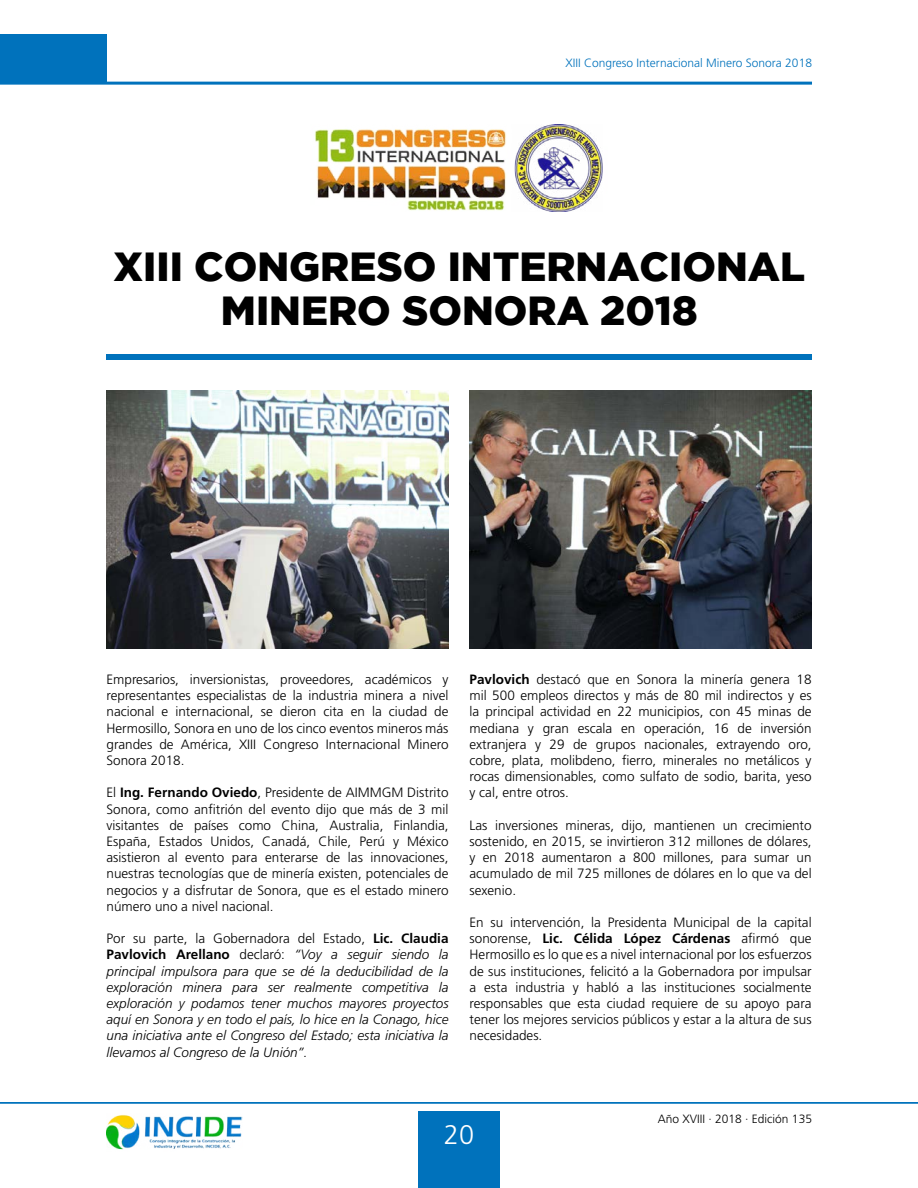
<style>
.page{position:relative;width:918px;height:1188px;background:#fff}
.page>*{position:absolute;margin:0;border:0;box-sizing:border-box;transform-origin:0 0}
.t1{font:900 40.5px/43.5px "Gotham";color:#000;text-align:center}
.t2{font:300 27px "Frutiger LT Std";color:#fff}
.t3{font:300 13.5px/16.2px "Frutiger LT Std";color:#000;text-align:justify}
.t4{font:italic 300 13.5px/16.2px "Frutiger LT Std";color:#000;text-align:justify}
.t5{font:300 12px "Frutiger LT Std";color:#0072bc}
.t6{font:300 12px "Frutiger LT Std";color:#000}
.s1{font-weight:700}
.s2{font-style:normal}
.s3{font-weight:700;font-style:normal}
</style>
<div class="page">
<div style="left:418px;top:1112px;width:82px;height:76px;background:#0072bc"></div>
<img style="left:106px;top:1115px;width:136px;height:35px">
<div style="left:0;top:34px;width:106px;height:48px;background:#0072bc"></div>
<hr style="left:0;top:82px;width:812px;height:3px;background:#0072bc">
<hr style="left:0;top:1102px;width:918px;height:2px;background:#0072bc">
<img style="left:315px;top:124px;width:288px;height:88px">
<div style="left:106px;top:354px;width:706px;height:5px;background:#0072bc"></div>
<img style="left:470px;top:390px;width:342px;height:258px">
<img style="left:106px;top:390px;width:342px;height:258px">
<p class="t5" style="left:566px;top:56px;width:248px">XIII Congreso Internacional Minero Sonora 2018</p>
<h1 class="t1" style="left:114px;top:244px;width:693px">XIII CONGRESO INTERNACIONAL<br>MINERO SONORA 2018</h1>
<p class="t3" style="left:107px;top:671px;width:344px">Empresarios, inversionistas, proveedores, académicos y representantes especialistas de la industria minera a nivel nacional e internacional, se dieron cita en la ciudad de Hermosillo, Sonora en uno de los cinco eventos mineros más grandes de América, XIII Congreso Internacional Minero Sonora 2018.</p>
<p class="t3" style="left:107px;top:785px;width:344px">El <span class="s1">Ing. Fernando Oviedo</span>, Presidente de AIMMGM Distrito Sonora, como anfitrión del evento dijo que más de 3 mil visitantes de países como China, Australia, Finlandia, España, Estados Unidos, Canadá, Chile, Perú y México asistieron al evento para enterarse de las innovaciones, nuestras tecnologías que de minería existen, potenciales de negocios y a disfrutar de Sonora, que es el estado minero número uno a nivel nacional.</p>
<p class="t4" style="left:107px;top:931px;width:344px"><span class="s2">Por su parte, la Gobernadora del Estado,</span> <span class="s3">Lic. Claudia Pavlovich Arellano</span> <span class="s2">declaró:</span> “Voy a seguir siendo la principal impulsora para que se dé la deducibilidad de la exploración minera para ser realmente competitiva la exploración y podamos tener muchos mayores proyectos aquí en Sonora y en todo el país, lo hice en la Conago, hice una iniciativa ante el Congreso del Estado; esta iniciativa la llevamos al Congreso de la Unión”.</p>
<p class="t3" style="left:470px;top:671px;width:344px"><span class="s1">Pavlovich</span> destacó que en Sonora la minería genera 18 mil 500 empleos directos y más de 80 mil indirectos y es la principal actividad en 22 municipios, con 45 minas de mediana y gran escala en operación, 16 de inversión extranjera y 29 de grupos nacionales, extrayendo oro, cobre, plata, molibdeno, fierro, minerales no metálicos y rocas dimensionables, como sulfato de sodio, barita, yeso y cal, entre otros.</p>
<p class="t3" style="left:470px;top:817px;width:344px">Las inversiones mineras, dijo, mantienen un crecimiento sostenido, en 2015, se invirtieron 312 millones de dólares, y en 2018 aumentaron a 800 millones, para sumar un acumulado de mil 725 millones de dólares en lo que va del sexenio.</p>
<p class="t3" style="left:470px;top:914px;width:344px">En su intervención, la Presidenta Municipal de la capital sonorense, <span class="s1">Lic. Célida López Cárdenas</span> afirmó que Hermosillo es lo que es a nivel internacional por los esfuerzos de sus instituciones, felicitó a la Gobernadora por impulsar a esta industria y habló a las instituciones socialmente responsables que esta ciudad requiere de su apoyo para tener los mejores servicios públicos y estar a la altura de sus necesidades.</p>
<h2 class="t2" style="left:444px;top:1119px;width:32px">20</h2>
<p class="t6" style="left:658px;top:1112px;width:156px">Año XVIII · 2018 · Edición 135</p>
</div>
